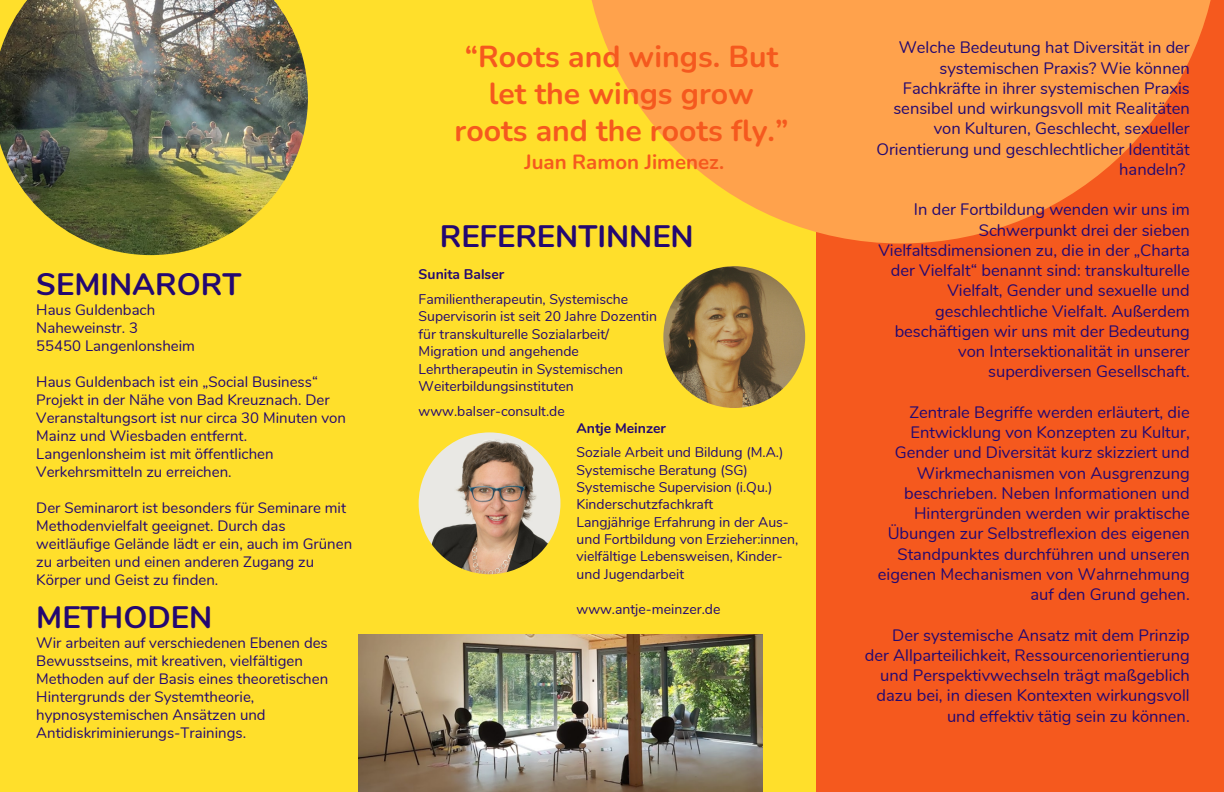
<style>
.page{position:relative;width:1224px;height:792px;background:#ffdf2b}
.page>*{position:absolute;margin:0;border:0;box-sizing:border-box;transform-origin:0 0}
.t1{font:37px "Baloo";letter-spacing:.02em;color:#230871}
.t2{font:700 31px "Nunito";color:#230871}
.t3{font:700 30.2px/37.3px "Nunito";color:#f5591e;text-align:center}
.t4{font:700 20.5px "Nunito";color:#f5591e}
.t5{font:16.5px/20.2px "Nunito";color:#230871;text-align:right}
.t6{font:15px/18px "Nunito";color:#230871}
.t7{font:15px "Now";letter-spacing:.02em;color:#230871}
.t8{font:14px/17.5px "Nunito";color:#230871}
.t9{font:700 14px "Nunito";color:#230871}
</style>
<div class="page">
<div style="left:816px;top:0;width:408px;height:792px;background:#f5591e"></div>
<svg style="left:591px;top:0;width:620px;height:243px;fill:#ffa24c"></svg>
<img style="left:0;top:0;width:308px;height:255px">
<img style="left:359px;top:635px;width:403px;height:157px">
<img style="left:419px;top:432px;width:141px;height:142px;border-radius:50%">
<img style="left:663px;top:266px;width:142px;height:142px;border-radius:50%">
<p class="t2" style="left:36px;top:263px;width:207px">SEMINARORT</p>
<p class="t6" style="left:36px;top:301px;width:121px">Haus Guldenbach</p>
<p class="t6" style="left:36px;top:319px;width:103px">Naheweinstr. 3</p>
<p class="t6" style="left:36px;top:337px;width:160px">55450 Langenlonsheim</p>
<p class="t6" style="left:36px;top:373px;width:311px">Haus Guldenbach ist ein „Social Business“ Projekt in der Nähe von Bad Kreuznach. Der Veranstaltungsort ist nur circa 30 Minuten von Mainz und Wiesbaden entfernt.</p>
<p class="t6" style="left:36px;top:445px;width:239px">Langenlonsheim ist mit öffentlichen<br>Verkehrsmitteln zu erreichen.</p>
<p class="t6" style="left:36px;top:499px;width:317px">Der Seminarort ist besonders für Seminare mit Methodenvielfalt geeignet. Durch das weitläufige Gelände lädt er ein, auch im Grünen zu arbeiten und einen anderen Zugang zu Körper und Geist zu finden.</p>
<p class="t2" style="left:36px;top:597px;width:177px">METHODEN</p>
<p class="t6" style="left:36px;top:634px;width:293px">Wir arbeiten auf verschiedenen Ebenen des Bewusstseins, mit kreativen, vielfältigen Methoden auf der Basis eines theoretischen Hintergrunds der Systemtheorie, hypnosystemischen Ansätzen und Antidiskriminierungs-Trainings.</p>
<p class="t3" style="left:455px;top:38px;width:336px">“Roots and wings. But let the wings grow roots and the roots fly.”</p>
<p class="t4" style="left:524px;top:148px;width:201px">Juan Ramon Jimenez.</p>
<p class="t2" style="left:440px;top:216px;width:255px">REFERENTINNEN</p>
<p class="t9" style="left:419px;top:265px;width:87px">Sunita Balser</p>
<p class="t8" style="left:419px;top:290px;width:240px">Familientherapeutin, Systemische Supervisorin ist seit 20 Jahre Dozentin für transkulturelle Sozialarbeit/ Migration und angehende Lehrtherapeutin in Systemischen Weiterbildungsinstituten</p>
<p class="t8" style="left:419px;top:403px;width:148px">www.balser-consult.de</p>
<p class="t9" style="left:577px;top:419px;width:91px">Antje Meinzer</p>
<p class="t8" style="left:577px;top:444px;width:209px">Soziale Arbeit und Bildung (M.A.)</p>
<p class="t8" style="left:577px;top:461px;width:173px">Systemische Beratung (SG)</p>
<p class="t8" style="left:577px;top:479px;width:197px">Systemische Supervision (i.Qu.)</p>
<p class="t8" style="left:577px;top:496px;width:138px">Kinderschutzfachkraft</p>
<p class="t8" style="left:577px;top:513px;width:223px">Langjährige Erfahrung in der Aus&shy;und Fortbildung von Erzieher:innen, vielfältige Lebensweisen, Kinder&shy;und Jugendarbeit</p>
<p class="t8" style="left:577px;top:600px;width:145px">www.antje-meinzer.de</p>
<p class="t5" style="left:876px;top:38px;width:315px">Welche Bedeutung hat Diversität in der systemischen Praxis? Wie können Fachkräfte in ihrer systemischen Praxis sensibel und wirkungsvoll mit Realitäten von Kulturen, Geschlecht, sexueller Orientierung und geschlechtlicher Identität handeln?</p>
<p class="t5" style="left:879px;top:200px;width:313px">In der Fortbildung wenden wir uns im Schwerpunkt drei der sieben Vielfaltsdimensionen zu, die in der „Charta der Vielfalt“ benannt sind: transkulturelle Vielfalt, Gender und sexuelle und geschlechtliche Vielfalt. Außerdem beschäftigen wir uns mit der Bedeutung von Intersektionalität in unserer superdiversen Gesellschaft.</p>
<p class="t5" style="left:878px;top:402px;width:313px">Zentrale Begriffe werden erläutert, die Entwicklung von Konzepten zu Kultur, Gender und Diversität kurz skizziert und Wirkmechanismen von Ausgrenzung beschrieben. Neben Informationen und Hintergründen werden wir praktische Übungen zur Selbstreflexion des eigenen Standpunktes durchführen und unseren eigenen Mechanismen von Wahrnehmung auf den Grund gehen.</p>
<p class="t5" style="left:865px;top:625px;width:326px">Der systemische Ansatz mit dem Prinzip der Allparteilichkeit, Ressourcenorientierung und Perspektivwechseln trägt maßgeblich dazu bei, in diesen Kontexten wirkungsvoll und effektiv tätig sein zu können.</p>
<p class="t1" style="left:853px;top:52px;width:215px">Enroll today</p>
<p class="t7" style="left:853px;top:115px;width:222px">123 Anywhere St., Any City, ST</p>
<p class="t7" style="left:853px;top:202px;width:189px">www.reallygreatsite.com</p>
</div>
